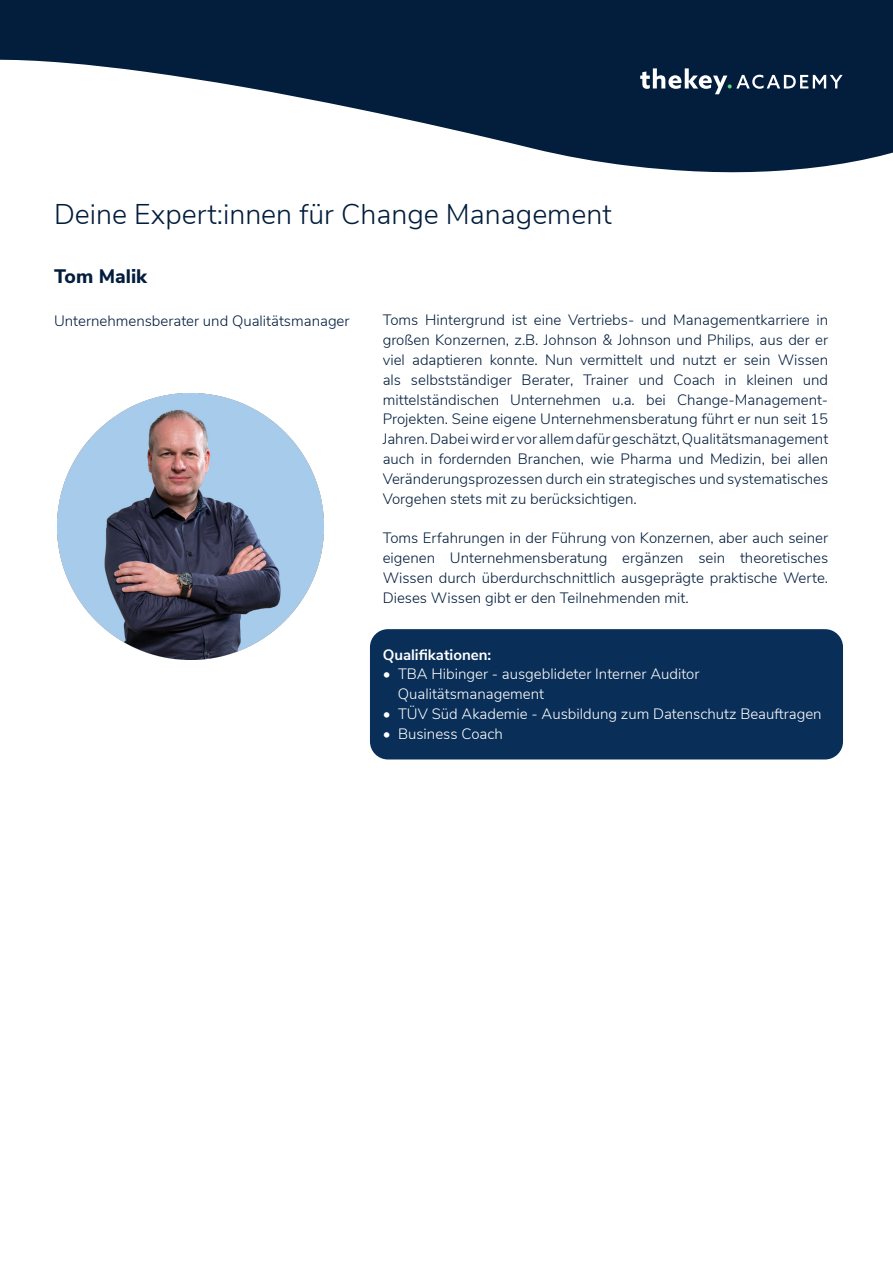
<style>
.page{position:relative;width:893px;height:1263px;background:#fff}
.page>*{position:absolute;margin:0;border:0;box-sizing:border-box;transform-origin:0 0}
.t1{font:300 28.5px "Nunito Sans";color:#031d3c}
.t2{font:800 19.5px "Nunito Sans";color:#031d3c}
.t3{font:300 15px/19.8px "Nunito Sans";color:#031d3c;text-align:justify}
.t4{font:300 15px/19.8px "Nunito Sans";color:#fff}
.t5{font:700 15px "Nunito Sans";color:#fff}
</style>
<div class="page">
<svg style="left:0;top:0;width:893px;height:172px;fill:#031d3c"></svg>
<svg style="left:640px;top:68px;width:203px;height:26px"></svg>
<div style="left:370px;top:629px;width:473px;height:130px;background:#092e58;border-radius:18px"></div>
<img style="left:58px;top:393px;width:266px;height:266px">
<h1 class="t1" style="left:54px;top:194px;width:559px">Deine Expert:innen für Change Management</h1>
<h2 class="t2" style="left:54px;top:262px;width:95px">Tom Malik</h2>
<p class="t3" style="left:54px;top:310px;width:297px">Unternehmensberater und Qualitätsmanager</p>
<p class="t3" style="left:383px;top:309px;width:447px">Toms Hintergrund ist eine Vertriebs- und Managementkarriere in großen Konzernen, z.B. Johnson &amp; Johnson und Philips, aus der er viel adaptieren konnte. Nun vermittelt und nutzt er sein Wissen als selbstständiger Berater, Trainer und Coach in kleinen und mittelständischen Unternehmen u.a. bei Change-Management-Projekten. Seine eigene Unternehmensberatung führt er nun seit 15<br>Jahren. Dabei wird er vor allem dafür geschätzt, Qualitätsmanagement auch in fordernden Branchen, wie Pharma und Medizin, bei allen Veränderungsprozessen durch ein strategisches und systematisches Vorgehen stets mit zu berücksichtigen.</p>
<p class="t3" style="left:383px;top:527px;width:447px">Toms Erfahrungen in der Führung von Konzernen, aber auch seiner eigenen Unternehmensberatung ergänzen sein theoretisches Wissen durch überdurchschnittlich ausgeprägte praktische Werte.<br>Dieses Wissen gibt er den Teilnehmenden mit.</p>
<p class="t5" style="left:383px;top:643px;width:110px">Qualifikationen:</p>
<p class="t4" style="left:398px;top:663px;width:303px;text-indent:-15px">• TBA Hibinger - ausgeblideter Interner Auditor<br>Qualitätsmanagement</p>
<p class="t4" style="left:383px;top:703px;width:440px">• TÜV Süd Akademie - Ausbildung zum Datenschutz Beauftragen</p>
<p class="t4" style="left:383px;top:723px;width:122px">• Business Coach</p>
</div>
